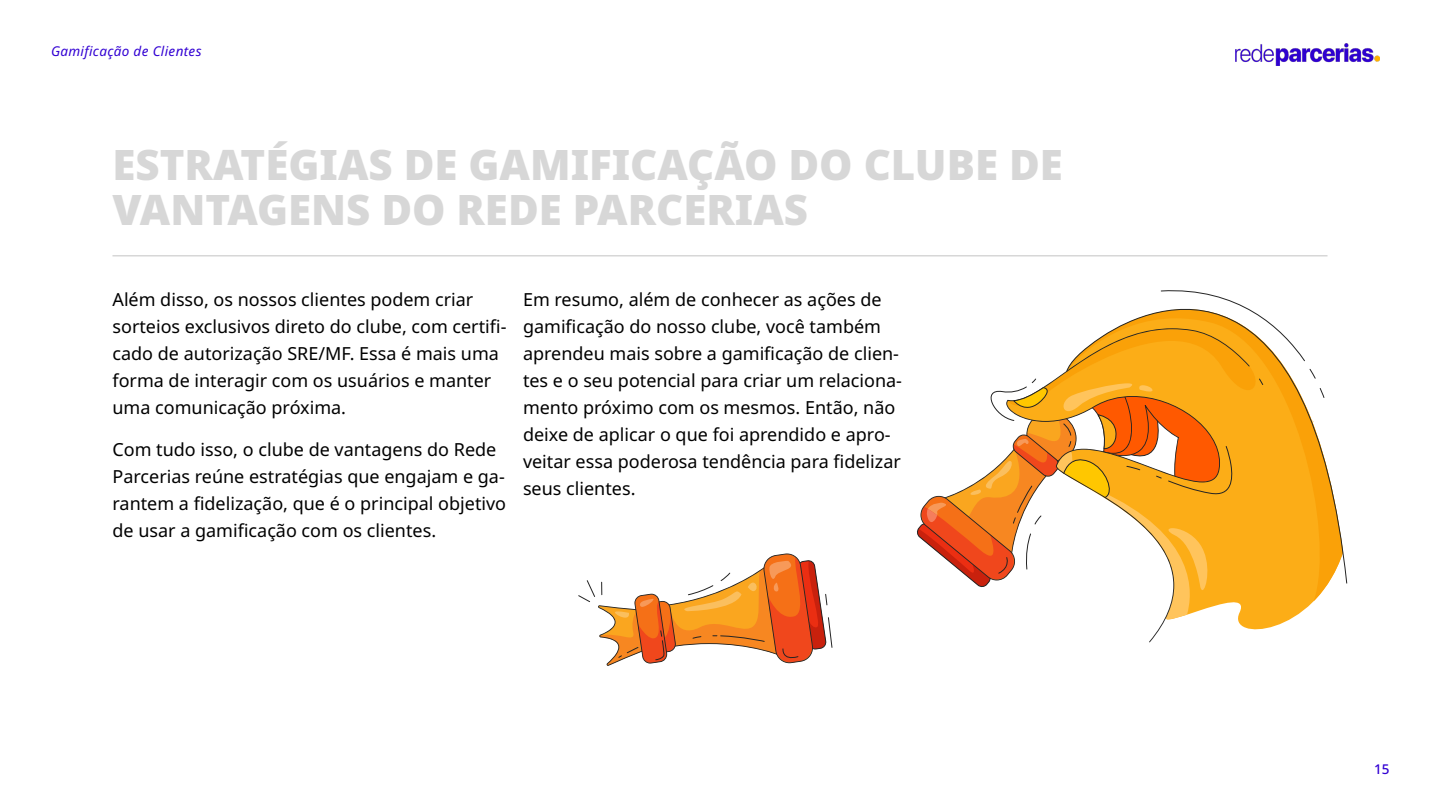
<style>
.page{position:relative;width:1440px;height:810px;background:#fff}
.page>*{position:absolute;margin:0;border:0;box-sizing:border-box;transform-origin:0 0}
.t1{font:900 42px/45px "Noto Sans";color:#d7d7d7}
.t2{font:18px/27px "Noto Sans";color:#000}
.t3{font:italic 13.5px "Noto Sans";letter-spacing:.025em;color:#3200d3}
.t4{font:500 13.5px "Noto Sans";color:#3200d3}
</style>
<div class="page">
<img style="left:1236px;top:44px;width:144px;height:21px">
<hr style="left:112px;top:255px;width:1216px;height:1px;background:#d7d7d7">
<svg style="left:578px;top:553px;width:255px;height:113px"></svg>
<svg style="left:999px;top:256px;width:315px;height:374px"></svg>
<svg style="left:1006px;top:619px;width:244px;height:23px"></svg>
<svg style="left:1066px;top:255px;width:282px;height:329px"></svg>
<svg style="left:917px;top:479px;width:347px;height:140px"></svg>
<svg style="left:980px;top:287px;width:345px;height:287px"></svg>
<p class="t3" style="left:51px;top:42px;width:152px">Gamificação de Clientes</p>
<h1 class="t1" style="left:112px;top:143px;width:952px">ESTRATÉGIAS DE GAMIFICAÇÃO DO CLUBE DE<br>VANTAGENS DO REDE PARCERIAS</h1>
<p class="t2" style="left:112px;top:286px;width:396px">Além disso, os nossos clientes podem criar sorteios exclusivos direto do clube, com certifi&shy;cado de autorização SRE/MF. Essa é mais uma forma de interagir com os usuários e manter uma comunicação próxima.</p>
<p class="t2" style="left:112px;top:436px;width:395px">Com tudo isso, o clube de vantagens do Rede Parcerias reúne estratégias que engajam e ga&shy;rantem a fidelização, que é o principal objetivo de usar a gamificação com os clientes.</p>
<p class="t2" style="left:523px;top:286px;width:381px">Em resumo, além de conhecer as ações de gamificação do nosso clube, você também aprendeu mais sobre a gamificação de clien&shy;tes e o seu potencial para criar um relaciona&shy;mento próximo com os mesmos. Então, não deixe de aplicar o que foi aprendido e apro&shy;veitar essa poderosa tendência para fidelizar seus clientes.</p>
<p class="t4" style="left:1374px;top:762px;width:17px">15</p>
</div>
